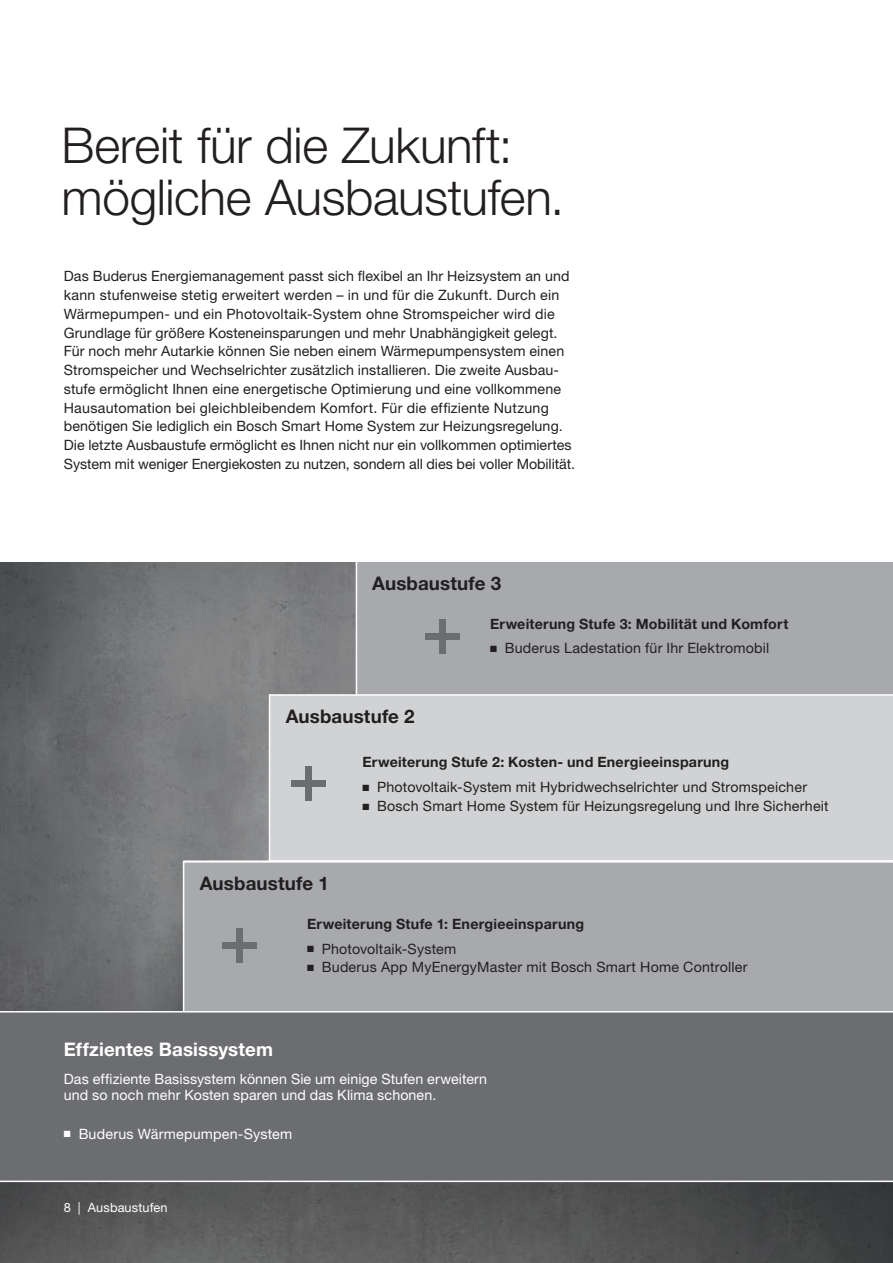
<style>
.page{position:relative;width:893px;height:1263px;background:#fff}
.page>*{position:absolute;margin:0;border:0;box-sizing:border-box;transform-origin:0 0}
.t1{font:300 49.5px/52.5px "Helvetica Neue LT Pro";letter-spacing:-.005em;color:#231f20}
.t2{font:700 18.75px "Helvetica Neue LT Pro";letter-spacing:.01em;color:#231f20}
.t3{font:700 18.75px "Helvetica Neue LT Pro";letter-spacing:.005em;color:#fff}
.t4{font:14.25px/18.8px "Helvetica Neue LT Pro";letter-spacing:.01em;color:#231f20}
.t5{font:14.25px/15.8px "Helvetica Neue LT Pro";letter-spacing:.01em;color:#fff}
.t6{font:700 14.25px "Helvetica Neue LT Pro";letter-spacing:.02em;color:#231f20}
.t7{font:12.75px "Helvetica Neue LT Pro";letter-spacing:.01em;color:#fff}
</style>
<div class="page">
<img style="left:0;top:1182px;width:893px;height:81px">
<img style="left:0;top:562px;width:356px;height:449px">
<div style="left:357px;top:562px;width:536px;height:136px;background:#a8a9ad"></div>
<hr style="left:183px;top:860px;width:708px;height:2px;background:#fff">
<div style="left:440px;top:619px;width:6px;height:34px;background:#6c6d70"></div>
<div style="left:426px;top:633px;width:34px;height:6px;background:#6c6d70"></div>
<div style="left:269px;top:694px;width:624px;height:166px;background:#d1d2d4"></div>
<div style="left:305px;top:767px;width:7px;height:34px;background:#6c6d70"></div>
<div style="left:292px;top:781px;width:34px;height:6px;background:#6c6d70"></div>
<div style="left:183px;top:862px;width:710px;height:149px;background:#a8a9ad"></div>
<div style="left:236px;top:928px;width:6px;height:34px;background:#6c6d70"></div>
<div style="left:222px;top:942px;width:34px;height:7px;background:#6c6d70"></div>
<div style="left:0;top:1012px;width:893px;height:169px;background:#6c6d70"></div>
<h1 class="t1" style="left:62px;top:118px;width:504px">Bereit für die Zukunft: mögliche Ausbaustufen.</h1>
<p class="t4" style="left:64px;top:266px;width:513px">Das Buderus Energiemanagement passt sich flexibel an Ihr Heizsystem an und kann stufenweise stetig erweitert werden – in und für die Zukunft. Durch ein Wärmepumpen- und ein Photovoltaik-System ohne Stromspeicher wird die Grundlage für größere Kosteneinsparungen und mehr Unabhängigkeit gelegt.<br>Für noch mehr Autarkie können Sie neben einem Wärmepumpensystem einen Stromspeicher und Wechselrichter zusätzlich installieren. Die zweite Ausbau&shy;stufe ermöglicht Ihnen eine energetische Optimierung und eine vollkommene Hausautomation bei gleichbleibendem Komfort. Für die effiziente Nutzung benötigen Sie lediglich ein Bosch Smart Home System zur Heizungsregelung.<br>Die letzte Ausbaustufe ermöglicht es Ihnen nicht nur ein vollkommen optimiertes System mit weniger Energiekosten zu nutzen, sondern all dies bei voller Mobilität.</p>
<h2 class="t2" style="left:372px;top:572px;width:130px">Ausbaustufe 3</h2>
<h2 class="t2" style="left:286px;top:705px;width:130px">Ausbaustufe 2</h2>
<p class="t6" style="left:490px;top:615px;width:300px">Erweiterung Stufe 3: Mobilität und Komfort</p>
<p class="t4" style="left:490px;top:638px;width:281px">■ Buderus Ladestation für Ihr Elektromobil</p>
<h2 class="t2" style="left:200px;top:872px;width:130px">Ausbaustufe 1</h2>
<p class="t6" style="left:362px;top:753px;width:368px">Erweiterung Stufe 2: Kosten- und Energieeinsparung</p>
<p class="t4" style="left:362px;top:778px;width:446px">■ Photovoltaik-System mit Hybridwechselrichter und Stromspeicher</p>
<p class="t4" style="left:362px;top:796px;width:468px">■ Bosch Smart Home System für Heizungsregelung und Ihre Sicherheit</p>
<p class="t6" style="left:307px;top:914px;width:279px">Erweiterung Stufe 1: Energieeinsparung</p>
<p class="t4" style="left:307px;top:939px;width:151px">■ Photovoltaik-System</p>
<p class="t4" style="left:307px;top:958px;width:442px">■ Buderus App MyEnergyMaster mit Bosch Smart Home Controller</p>
<h2 class="t3" style="left:64px;top:1037px;width:211px">Effzientes Basissystem</h2>
<p class="t5" style="left:64px;top:1071px;width:425px">Das effiziente Basissystem können Sie um einige Stufen erweitern und so noch mehr Kosten sparen und das Klima schonen.</p>
<p class="t5" style="left:64px;top:1125px;width:230px">■ Buderus Wärmepumpen-System</p>
<p class="t7" style="left:64px;top:1199px;width:105px">8 | Ausbaustufen</p>
</div>
